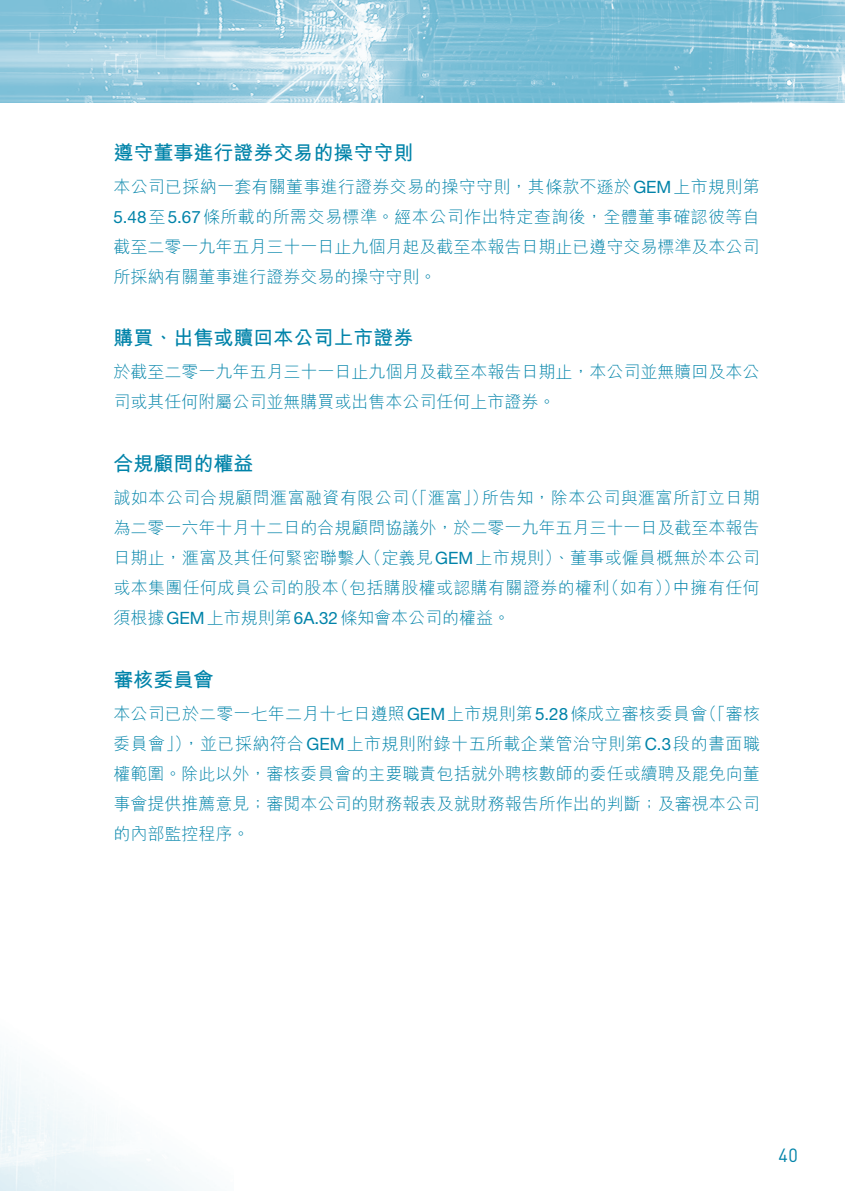
<style>
.page{position:relative;width:845px;height:1191px;background:#fff}
.page>*{position:absolute;margin:0;border:0;box-sizing:border-box;transform-origin:0 0}
.Subhead_1{font:700 20px "M Hei HK";color:#0083a9}
.t1{font:18.8px "DIN";color:#0083a9;scale:.95 1}
.Body_Text{font:300 17px/30px "M Hei HK";color:#0083a9}
.Body_Text-2{font:300 17px "M Hei HK";letter-spacing:.025em;color:#0083a9}
.Body_Text-3{font:300 17px "M Hei HK";letter-spacing:.02em;color:#0083a9}
.s1{font-family:"Helvetica Neue LT Std";font-weight:400}
</style>
<div class="page">
<img style="left:1px;top:0;width:844px;height:102px">
<img style="left:0;top:1063px;width:197px;height:128px">
<p class="Subhead_1" style="left:113px;top:138px;width:301px">遵守董事進行證券交易的操守守則</p>
<p class="Body_Text" style="left:113px;top:171px;width:648px;text-align:justify">本公司已採納一套有關董事進行證券交易的操守守則，其條款不遜於<span class="s1">GEM</span>上市規則第<span class="s1">5.48</span>至<span class="s1">5.67</span>條所載的所需交易標準。經本公司作出特定查詢後，全體董事確認彼等自截至二零一九年五月三十一日止九個月起及截至本報告日期止已遵守交易標準及本公司所採納有關董事進行證券交易的操守守則。</p>
<p class="Subhead_1" style="left:113px;top:323px;width:301px">購買、出售或贖回本公司上市證券</p>
<p class="Body_Text" style="left:113px;top:357px;width:647px">於截至二零一九年五月三十一日止九個月及截至本報告日期止，本公司並無贖回及本公司或其任何附屬公司並無購買或出售本公司任何上市證券。</p>
<p class="Subhead_1" style="left:113px;top:449px;width:141px">合規顧問的權益</p>
<p class="Body_Text" style="left:402px;top:482px;width:88px">（「滙富」）</p>
<p class="Body_Text-2" style="left:113px;top:489px;width:297px">誠如本公司合規顧問滙富融資有限公司</p>
<p class="Body_Text" style="left:113px;top:512px;width:647px">為二零一六年十月十二日的合規顧問協議外，於二零一九年五月三十一日及截至本報告</p>
<p class="Body_Text" style="left:364px;top:542px;width:397px">（定義見<span class="s1">GEM</span>上市規則）、董事或僱員概無於本公司</p>
<p class="Body_Text-2" style="left:482px;top:489px;width:279px">所告知，除本公司與滙富所訂立日期</p>
<p class="Body_Text" style="left:113px;top:542px;width:260px">日期止，滙富及其任何緊密聯繫人</p>
<p class="Body_Text" style="left:673px;top:572px;width:88px">中擁有任何</p>
<p class="Body_Text-3" style="left:332px;top:579px;width:279px">（包括購股權或認購有關證券的權利</p>
<p class="Body_Text" style="left:602px;top:572px;width:79px">（如有））</p>
<p class="Body_Text" style="left:113px;top:572px;width:398px">或本集團任何成員公司的股本<br>須根據<span class="s1">GEM</span>上市規則第 <span class="s1">A6 .32</span>條知會本公司的權益。</p>
<p class="Subhead_1" style="left:113px;top:665px;width:101px">審核委員會</p>
<p class="Body_Text" style="left:700px;top:698px;width:61px">（「審核</p>
<p class="Body_Text" style="left:183px;top:698px;width:579px;text-indent:-69px">本公司已於二零一七年二月十七日遵照<span class="s1">GEM</span>上市規則第<span class="s1">5.28</span>條成立審核委員會<br>，並已採納符合<span class="s1">GEM</span>上市規則附錄十五所載企業管治守則第<span class="s1">C.3</span>段的書面職</p>
<p class="Body_Text" style="left:113px;top:728px;width:648px">委員會」）<br>權範圍。除此以外，審核委員會的主要職責包括就外聘核數師的委任或續聘及罷免向董事會提供推薦意見；審閱本公司的財務報表及就財務報告所作出的判斷；及審視本公司的內部監控程序。</p>
<p class="t1" style="left:778px;top:1143px;width:22px">40</p>
</div>
